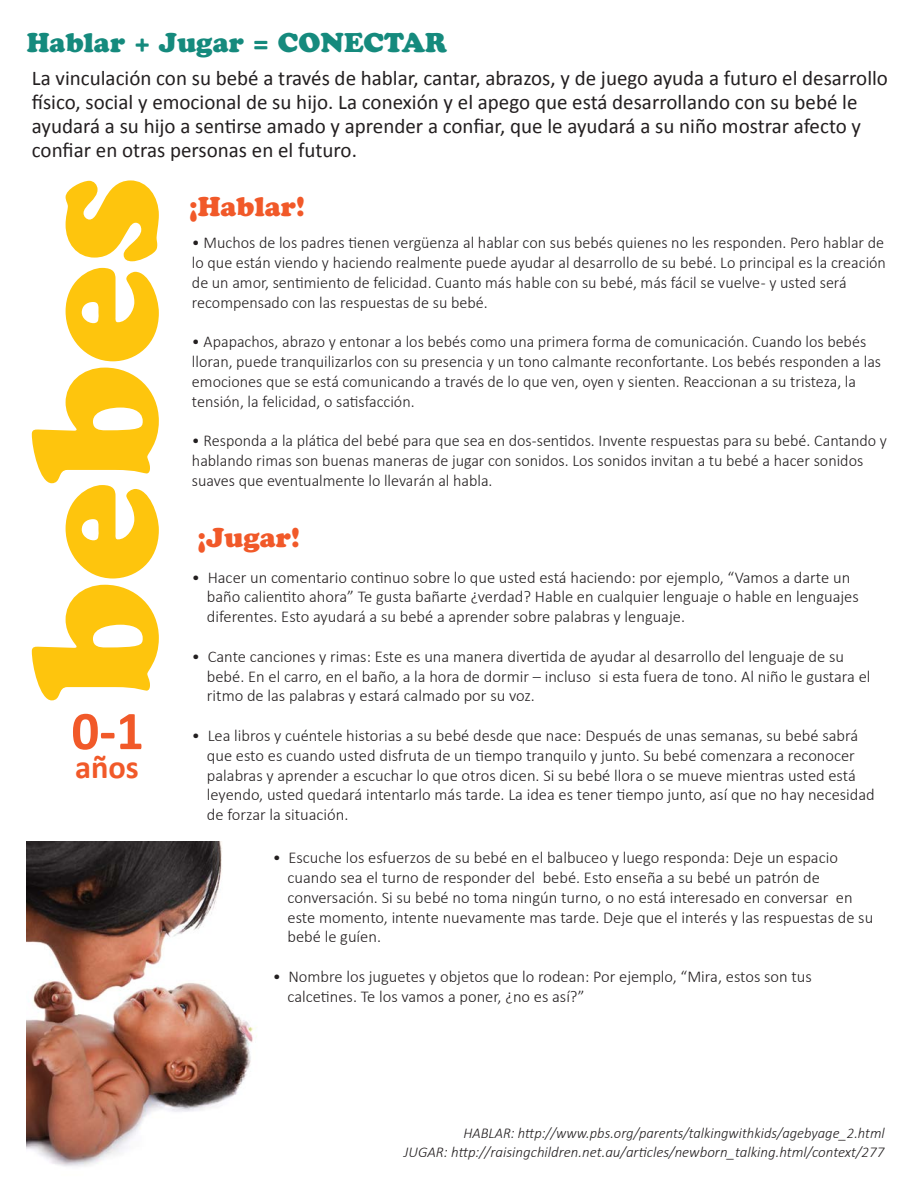
<style>
.page{position:relative;width:918px;height:1188px;background:#fff}
.page>*{position:absolute;margin:0;border:0;box-sizing:border-box;transform-origin:0 0}
.t1{font:177.75px "Cooper Black Std";color:#fec50d}
.t2{font:700 54.9px "Calibri";color:#f15929}
.t3{font:700 32.4px "Calibri";color:#f15929}
.t4{font:27px "Cooper Black Std";color:#158a7d}
.t5{font:27px "Cooper Black Std";color:#f15929}
.t6{font:21px/24px "Calibri";color:#231f20}
.t7{font:300 16.5px/19.8px "Calibri";color:#231f20}
.t8{font:italic 300 15px/18.8px "Calibri";color:#231f20;text-align:right}
</style>
<div class="page">
<img style="left:27px;top:842px;width:230px;height:325px">
<p class="t4" style="left:27px;top:27px;width:422px">Hablar + Jugar = CONECTAR</p>
<p class="t6" style="left:32px;top:66px;width:858px">La vinculación con su bebé a través de hablar, cantar, abrazos, y de juego ayuda a futuro el desarrollo físico, social y emocional de su hijo. La conexión y el apego que está desarrollando con su bebé le ayudará a su hijo a sentirse amado y aprender a confiar, que le ayudará a su niño mostrar afecto y confiar en otras personas en el futuro.</p>
<p class="t5" style="left:189px;top:190px;width:117px">¡Hablar!</p>
<p class="t1" style="left:-13px;top:700px;width:525px;rotate:-90deg">bebes</p>
<p class="t7" style="left:192px;top:233px;width:696px">• Muchos de los padres tienen vergüenza al hablar con sus bebés quienes no les responden. Pero hablar de lo que están viendo y haciendo realmente puede ayudar al desarrollo de su bebé. Lo principal es la creación de un amor, sentimiento de felicidad. Cuanto más hable con su bebé, más fácil se vuelve - y usted será recompensado con las respuestas de su bebé.</p>
<p class="t7" style="left:192px;top:332px;width:691px">• Apapachos, abrazo y entonar a los bebés como una primera forma de comunicación. Cuando los bebés lloran, puede tranquilizarlos con su presencia y un tono calmante reconfortante. Los bebés responden a las emociones que se está comunicando a través de lo que ven, oyen y sienten. Reaccionan a su tristeza, la tensión, la felicidad, o satisfacción.</p>
<p class="t7" style="left:192px;top:431px;width:697px">• Responda a la plática del bebé para que sea en dos-sentidos. Invente respuestas para su bebé. Cantando y hablando rimas son buenas maneras de jugar con sonidos. Los sonidos invitan a tu bebé a hacer sonidos suaves que eventualmente lo llevarán al habla.</p>
<p class="t5" style="left:198px;top:521px;width:104px">¡Jugar!</p>
<p class="t7" style="left:207px;top:567px;width:653px;text-indent:-15px">• Hacer un comentario continuo sobre lo que usted está haciendo: por ejemplo, “Vamos a darte un baño calientito ahora” Te gusta bañarte ¿verdad? Hable en cualquier lenguaje o hable en lenguajes diferentes. Esto ayudará a su bebé a aprender sobre palabras y lenguaje.</p>
<p class="t7" style="left:207px;top:646px;width:665px;text-indent:-15px">• Cante canciones y rimas: Este es una manera divertida de ayudar al desarrollo del lenguaje de su bebé. En el carro, en el baño, a la hora de dormir – incluso si esta fuera de tono. Al niño le gustara el ritmo de las palabras y estará calmado por su voz.</p>
<p class="t7" style="left:207px;top:726px;width:669px;text-indent:-15px">• Lea libros y cuéntele historias a su bebé desde que nace: Después de unas semanas, su bebé sabrá que esto es cuando usted disfruta de un tiempo tranquilo y junto. Su bebé comenzara a reconocer palabras y aprender a escuchar lo que otros dicen. Si su bebé llora o se mueve mientras usted está leyendo, usted quedará intentarlo más tarde. La idea es tener tiempo junto, así que no hay necesidad de forzar la situación.</p>
<p class="t2" style="left:71px;top:696px;width:74px">0-1</p>
<p class="t3" style="left:75px;top:747px;width:65px">años</p>
<p class="t7" style="left:288px;top:848px;width:587px;text-indent:-15px">• Escuche los esfuerzos de su bebé en el balbuceo y luego responda: Deje un espacio cuando sea el turno de responder del bebé. Esto enseña a su bebé un patrón de conversación. Si su bebé no toma ningún turno, o no está interesado en conversar en este momento, intente nuevamente mas tarde. Deje que el interés y las respuestas de su bebé le guíen.</p>
<p class="t7" style="left:288px;top:966px;width:526px;text-indent:-15px">• Nombre los juguetes y objetos que lo rodean: Por ejemplo, “Mira, estos son tus calcetines. Te los vamos a poner, ¿no es así?”</p>
<p class="t8" style="left:404px;top:1124px;width:482px">HABLAR: http://www.pbs.org/parents/talkingwithkids/agebyage_2.html<br>JUGAR: http://raisingchildren.net.au/articles/newborn_talking.html/context/277</p>
</div>
